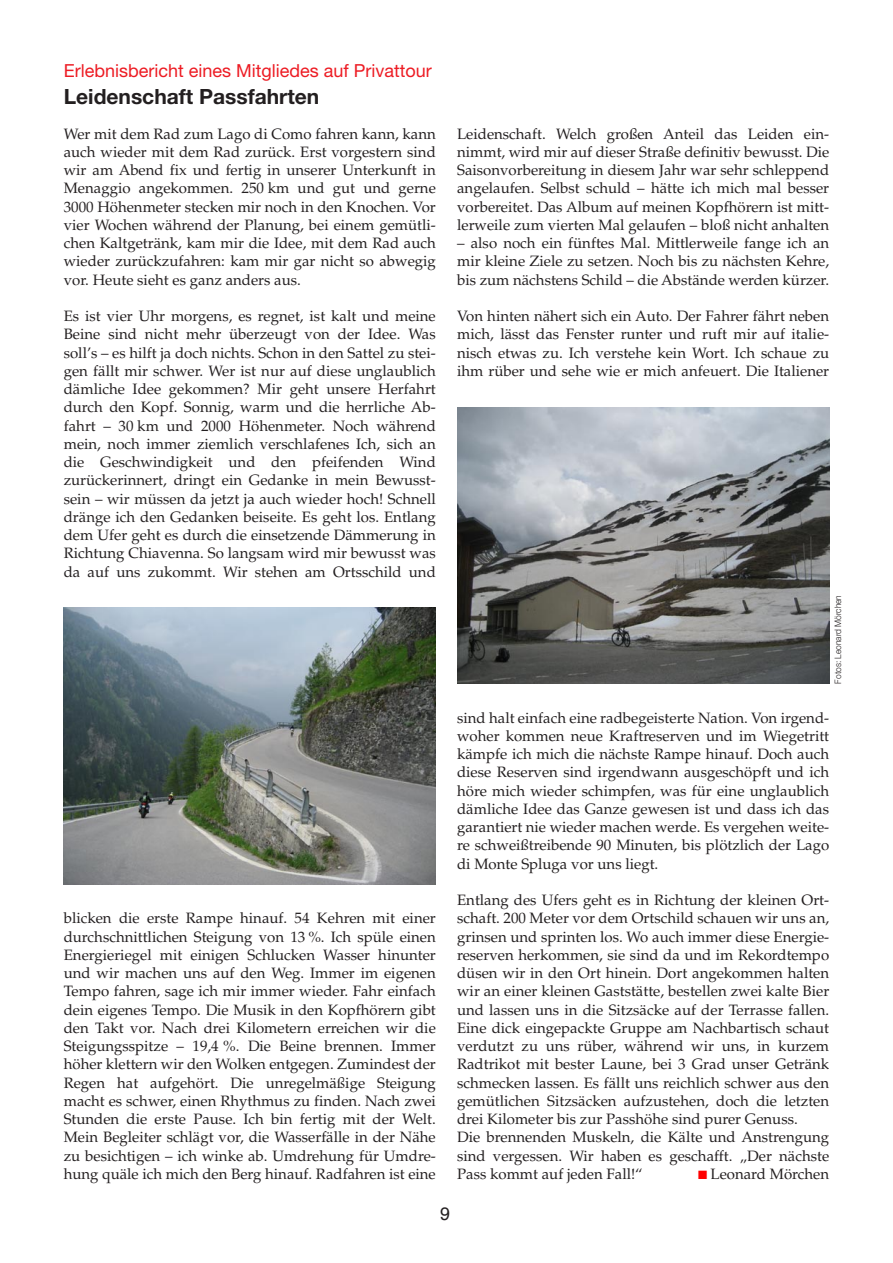
<style>
.page{position:relative;width:893px;height:1263px;background:#fff}
.page>*{position:absolute;margin:0;border:0;box-sizing:border-box;transform-origin:0 0}
.t1{font:700 21px "Helvetica Neue";color:#231f20}
.t2{font:18px "Helvetica Neue";color:#ed1c24}
.t3{font:18px "Helvetica";color:#231f20}
.t4{font:15px/18.3px "Palatino";color:#231f20;text-align:justify}
.t5{font:300 9px "Helvetica Neue";color:#231f20;scale:.93 1}
.s1{color:#f00}
</style>
<div class="page">
<img style="left:457px;top:408px;width:372px;height:275px">
<img style="left:64px;top:607px;width:372px;height:277px">
<p class="t2" style="left:64px;top:64px;width:369px">Erlebnisbericht eines Mitgliedes auf Privattour</p>
<h1 class="t1" style="left:64px;top:89px;width:257px">Leidenschaft Passfahrten</h1>
<p class="t4" style="left:64px;top:126px;width:374px">Wer mit dem Rad zum Lago di Como fahren kann, kann auch wieder mit dem Rad zurück. Erst vorgestern sind wir am Abend fix und fertig in unserer Unterkunft in Menaggio angekommen. 250 km und gut und gerne 3000 Höhenmeter stecken mir noch in den Knochen. Vor vier Wochen während der Planung, bei einem gemütli&shy;chen Kaltgetränk, kam mir die Idee, mit dem Rad auch wieder zurückzufahren: kam mir gar nicht so abwegig vor. Heute sieht es ganz anders aus.</p>
<p class="t4" style="left:64px;top:309px;width:374px">Es ist vier Uhr morgens, es regnet, ist kalt und meine Beine sind nicht mehr überzeugt von der Idee. Was soll’s – es hilft ja doch nichts. Schon in den Sattel zu stei&shy;gen fällt mir schwer. Wer ist nur auf diese unglaublich dämliche Idee gekommen? Mir geht unsere Herfahrt durch den Kopf. Sonnig, warm und die herrliche Ab&shy;fahrt – 30 km und 2000 Höhenmeter. Noch während mein, noch immer ziemlich verschlafenes Ich, sich an die Geschwindigkeit und den pfeifenden Wind zurückerinnert, dringt ein Gedanke in mein Bewusst&shy;sein – wir müssen da jetzt ja auch wieder hoch! Schnell dränge ich den Gedanken beiseite. Es geht los. Entlang dem Ufer geht es durch die einsetzende Dämmerung in Richtung Chiavenna. So langsam wird mir bewusst was da auf uns zukommt. Wir stehen am Ortsschild und</p>
<p class="t4" style="left:64px;top:911px;width:374px">blicken die erste Rampe hinauf. 54 Kehren mit einer durchschnittlichen Steigung von 13 %. Ich spüle einen Energieriegel mit einigen Schlucken Wasser hinunter und wir machen uns auf den Weg. Immer im eigenen Tempo fahren, sage ich mir immer wieder. Fahr einfach dein eigenes Tempo. Die Musik in den Kopfhörern gibt den Takt vor. Nach drei Kilometern erreichen wir die Steigungsspitze – 19,4 %. Die Beine brennen. Immer höher klettern wir den Wolken entgegen. Zumindest der Regen hat aufgehört. Die unregelmäßige Steigung macht es schwer, einen Rhythmus zu finden. Nach zwei Stunden die erste Pause. Ich bin fertig mit der Welt.<br>Mein Begleiter schlägt vor, die Wasserfälle in der Nähe zu besichtigen – ich winke ab. Umdrehung für Umdre&shy;hung quäle ich mich den Berg hinauf. Radfahren ist eine</p>
<p class="t4" style="left:457px;top:126px;width:374px">Leidenschaft. Welch großen Anteil das Leiden ein&shy;nimmt, wird mir auf dieser Straße definitiv bewusst. Die Saisonvorbereitung in diesem Jahr war sehr schleppend angelaufen. Selbst schuld – hätte ich mich mal besser vorbereitet. Das Album auf meinen Kopfhörern ist mitt&shy;lerweile zum vierten Mal gelaufen – bloß nicht anhalten</p>
<p class="t4" style="left:457px;top:236px;width:374px">– also noch ein fünftes Mal. Mittlerweile fange ich an mir kleine Ziele zu setzen. Noch bis zu nächsten Kehre, bis zum nächstens Schild – die Abstände werden kürzer.</p>
<p class="t4" style="left:457px;top:309px;width:374px">Von hinten nähert sich ein Auto. Der Fahrer fährt neben mich, lässt das Fenster runter und ruft mir auf italie&shy;nisch etwas zu. Ich verstehe kein Wort. Ich schaue zu ihm rüber und sehe wie er mich anfeuert. Die Italiener</p>
<p class="t5" style="left:835px;top:683px;width:97px;rotate:-90deg">Fotos: Leonard Mörchen</p>
<p class="t4" style="left:457px;top:710px;width:374px">sind halt einfach eine radbegeisterte Nation. Von irgend&shy;woher kommen neue Kraftreserven und im Wiegetritt kämpfe ich mich die nächste Rampe hinauf. Doch auch diese Reserven sind irgendwann ausgeschöpft und ich höre mich wieder schimpfen, was für eine unglaublich dämliche Idee das Ganze gewesen ist und dass ich das garantiert nie wieder machen werde. Es vergehen weite&shy;re schweißtreibende 90 Minuten, bis plötzlich der Lago di Monte Spluga vor uns liegt.</p>
<p class="t4" style="left:457px;top:892px;width:374px;text-align:left">Entlang des Ufers geht es in Richtung der kleinen Ort&shy;schaft. 200 Meter vor dem Ortschild schauen wir uns an, grinsen und sprinten los. Wo auch immer diese Energie&shy;reserven herkommen, sie sind da und im Rekordtempo düsen wir in den Ort hinein. Dort angekommen halten wir an einer kleinen Gaststätte, bestellen zwei kalte Bier und lassen uns in die Sitzsäcke auf der Terrasse fallen.<br>Eine dick eingepackte Gruppe am Nachbartisch schaut verdutzt zu uns rüber, während wir uns, in kurzem Radtrikot mit bester Laune, bei 3 Grad unser Getränk schmecken lassen. Es fällt uns reichlich schwer aus den gemütlichen Sitzsäcken aufzustehen, doch die letzten drei Kilometer bis zur Passhöhe sind purer Genuss.<br>Die brennenden Muskeln, die Kälte und Anstrengung sind vergessen. Wir haben es geschafft. „Der nächste Pass kommt auf jeden Fall!“</p>
<p class="t4" style="left:698px;top:1166px;width:133px"><span class="s1">■</span> Leonard Mörchen</p>
<p class="t3" style="left:440px;top:1206px;width:12px">9</p>
</div>
